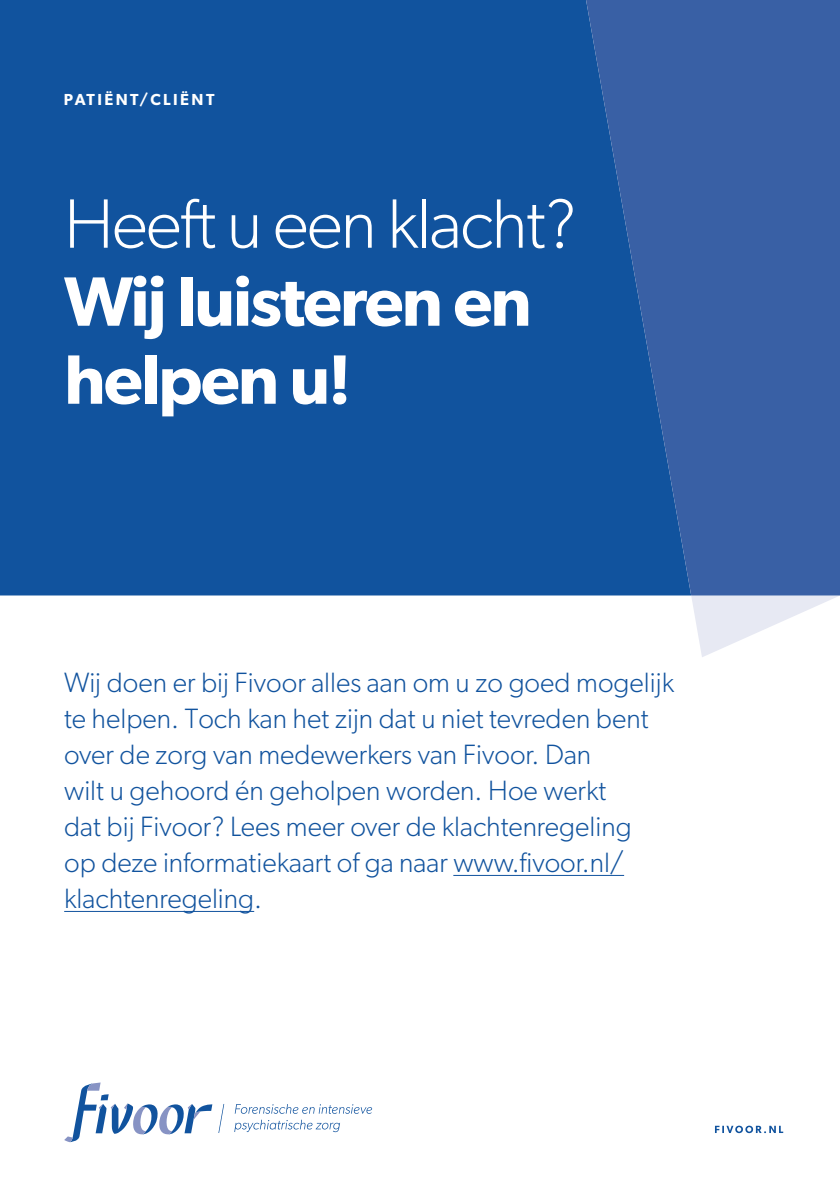
<style>
.page{position:relative;width:840px;height:1191px;background:#fff}
.page>*{position:absolute;margin:0;border:0;box-sizing:border-box;transform-origin:0 0}
.t1{font:600 70px/78px "Gibson";letter-spacing:-.025em;color:#fff}
.t2{font:300 70px "Gibson";letter-spacing:-.025em;color:#fff}
.t3{font:300 28px/36px "Gibson";color:#11539e}
.t4{font:600 16px "Gibson";letter-spacing:.15em;color:#fff}
</style>
<div class="page">
<svg style="left:218px;top:1104px;width:6px;height:29px"></svg>
<svg style="left:64px;top:1082px;width:148px;height:60px"></svg>
<svg style="left:234px;top:1104px;width:138px;height:9px"></svg>
<svg style="left:234px;top:1119px;width:106px;height:13px"></svg>
<svg style="left:715px;top:1125px;width:67px;height:8px"></svg>
<hr style="left:453px;top:875px;width:170px;height:1px;background:#11539e">
<hr style="left:64px;top:911px;width:190px;height:1px;background:#11539e">
<div style="left:0;top:0;width:585px;height:595px;background:#11539e"></div>
<svg style="left:690px;top:595px;width:149px;height:62px"></svg>
<svg style="left:585px;top:0;width:254px;height:595px;background:#305da3"></svg>
<p class="t4" style="left:64px;top:90px;width:152px">PATIËNT/CLIËNT</p>
<h1 class="t2" style="left:64px;top:181px;width:513px">Heeft u een klacht?</h1>
<h1 class="t1" style="left:64px;top:261px;width:469px">Wij luisteren en helpen u!</h1>
<p class="t3" style="left:64px;top:663px;width:611px">Wij doen er bij Fivoor alles aan om u zo goed mogelijk te helpen. Toch kan het zijn dat u niet tevreden bent over de zorg van medewerkers van Fivoor. Dan<br>wilt u gehoord én geholpen worden. Hoe werkt<br>dat bij Fivoor? Lees meer over de klachtenregeling<br>op deze informatiekaart of ga naar www.fivoor.nl/ klachtenregeling.</p>
</div>
